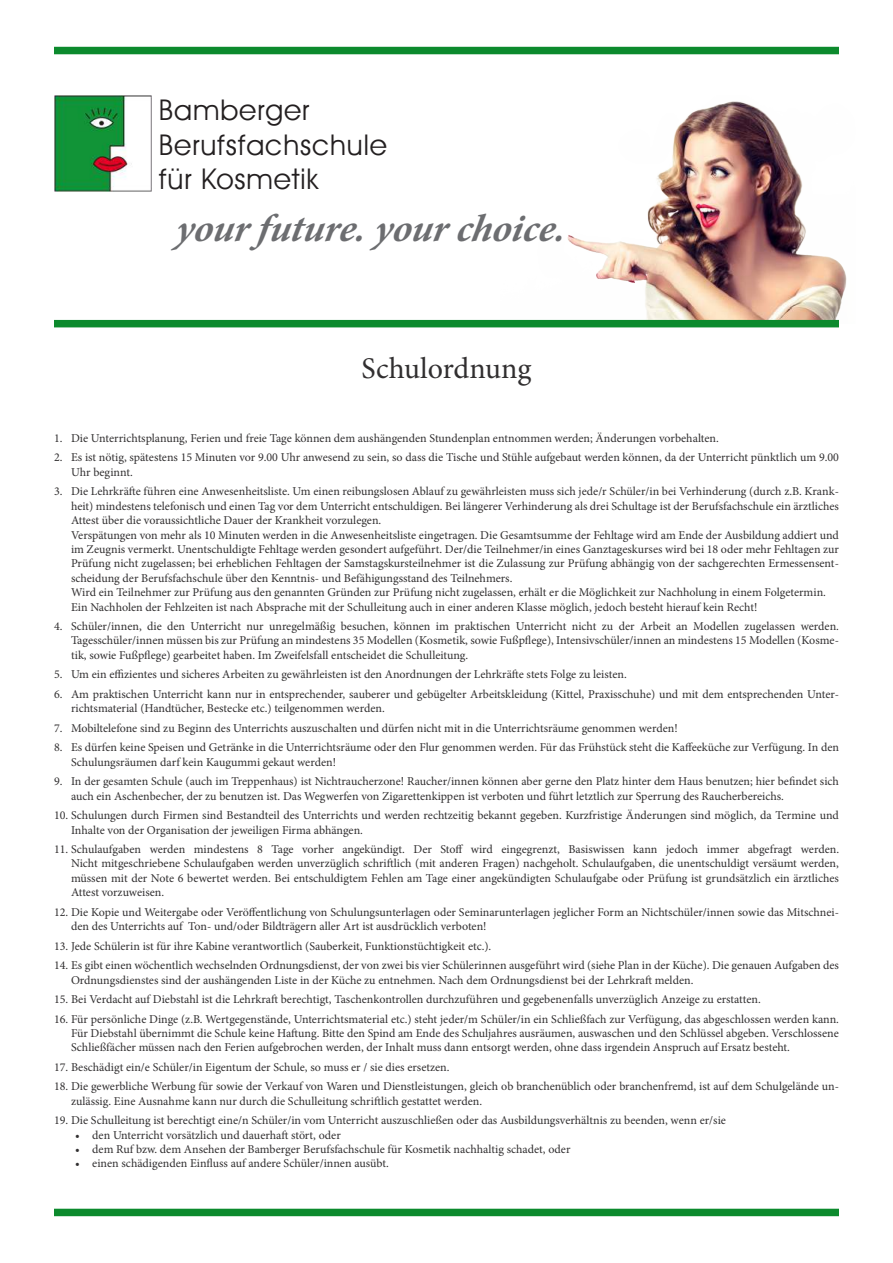
<style>
.page{position:relative;width:893px;height:1263px;background:#fff}
.page>*{position:absolute;margin:0;border:0;box-sizing:border-box;transform-origin:0 0}
.t1{font:italic 700 39px "Minion Pro";color:#6c6d70}
.t2{font:30px "Minion Pro";letter-spacing:-.005em;color:#312f30}
.t3{font:28.5px/34.2px "Avant Garde Bk BT Book";letter-spacing:.03em;color:#231f20}
.t4{font:12px/14.4px "Minion Pro";color:#312f30}
</style>
<div class="page">
<div style="left:54px;top:47px;width:785px;height:7px;background:#0c8a2d"></div>
<img style="left:54px;top:95px;width:97px;height:96px">
<img style="left:500px;top:101px;width:347px;height:219px">
<div style="left:54px;top:320px;width:785px;height:7px;background:#0c8a2d"></div>
<div style="left:54px;top:1209px;width:785px;height:7px;background:#0c8a2d"></div>
<h3 class="t3" style="left:159px;top:93px;width:230px">Bamberger<br>Berufsfachschule für Kosmetik</h3>
<h1 class="t1" style="left:174px;top:201px;width:401px">yourfuture.yourchoice.</h1>
<h2 class="t2" style="left:362px;top:348px;width:171px">Schulordnung</h2>
<p class="t4" style="left:54px;top:431px;width:666px">1. Die Unterrichtsplanung, Ferien und freie Tage können dem aushängenden Stundenplan entnommen werden; Änderungen vorbehalten.</p>
<p class="t4" style="left:71px;top:450px;width:769px;text-indent:-17px">2. Es ist nötig, spätestens 15 Minuten vor 9.00 Uhr anwesend zu sein, so dass die Tische und Stühle aufgebaut werden können, da der Unterricht pünktlich um 9.00<br>Uhr beginnt.</p>
<p class="t4" style="left:71px;top:484px;width:769px;text-indent:-17px">3. Die Lehrkräfte führen eine Anwesenheitsliste. Um einen reibungslosen Ablauf zu gewährleisten muss sich jede/r Schüler/in bei Verhinderung (durch z.B. Krank&shy;heit) mindestens telefonisch und einen Tag vor dem Unterricht entschuldigen. Bei längerer Verhinderung als drei Schultage ist der Berufsfachschule ein ärztliches Attest über die voraussichtliche Dauer der Krankheit vorzulegen.<br>Verspätungen von mehr als 10 Minuten werden in die Anwesenheitsliste eingetragen. Die Gesamtsumme der Fehltage wird am Ende der Ausbildung addiert und im Zeugnis vermerkt. Unentschuldigte Fehltage werden gesondert aufgeführt. Der/die Teilnehmer/in eines Ganztageskurses wird bei 18 oder mehr Fehltagen zur Prüfung nicht zugelassen; bei erheblichen Fehltagen der Samstagskursteilnehmer ist die Zulassung zur Prüfung abhängig von der sachgerechten Ermessensent&shy;scheidung der Berufsfachschule über den Kenntnis- und Befähigungsstand des Teilnehmers.<br>Wird ein Teilnehmer zur Prüfung aus den genannten Gründen zur Prüfung nicht zugelassen, erhält er die Möglichkeit zur Nachholung in einem Folgetermin.<br>Ein Nachholen der Fehlzeiten ist nach Absprache mit der Schulleitung auch in einer anderen Klasse möglich, jedoch besteht hierauf kein Recht!</p>
<p class="t4" style="left:71px;top:619px;width:769px;text-align:justify;text-indent:-17px">4. Schüler/innen, die den Unterricht nur unregelmäßig besuchen, können im praktischen Unterricht nicht zu der Arbeit an Modellen zugelassen werden.<br>Tagesschüler/innen müssen bis zur Prüfung an mindestens 35 Modellen (Kosmetik, sowie Fußpflege), Intensivschüler/innen an mindestens 15 Modellen (Kosme&shy;tik, sowie Fußpflege) gearbeitet haben. Im Zweifelsfall entscheidet die Schulleitung.</p>
<p class="t4" style="left:54px;top:667px;width:574px">5. Um ein effizientes und sicheres Arbeiten zu gewährleisten ist den Anordnungen der Lehrkräfte stets Folge zu leisten.</p>
<p class="t4" style="left:71px;top:687px;width:769px;text-indent:-17px">6. Am praktischen Unterricht kann nur in entsprechender, sauberer und gebügelter Arbeitskleidung (Kittel, Praxisschuhe) und mit dem entsprechenden Unter&shy;richtsmaterial (Handtücher, Bestecke etc.) teilgenommen werden.</p>
<p class="t4" style="left:54px;top:721px;width:625px">7. Mobiltelefone sind zu Beginn des Unterrichts auszuschalten und dürfen nicht mit in die Unterrichtsräume genommen werden!</p>
<p class="t4" style="left:71px;top:740px;width:769px;text-indent:-17px">8. Es dürfen keine Speisen und Getränke in die Unterrichtsräume oder den Flur genommen werden. Für das Frühstück steht die Kaffeeküche zur Verfügung. In den<br>Schulungsräumen darf kein Kaugummi gekaut werden!</p>
<p class="t4" style="left:71px;top:774px;width:769px;text-indent:-17px">9. In der gesamten Schule (auch im Treppenhaus) ist Nichtraucherzone! Raucher/innen können aber gerne den Platz hinter dem Haus benutzen; hier befindet sich auch ein Aschenbecher, der zu benutzen ist. Das Wegwerfen von Zigarettenkippen ist verboten und führt letztlich zur Sperrung des Raucherbereichs.</p>
<p class="t4" style="left:71px;top:808px;width:769px;text-indent:-17px">10. Schulungen durch Firmen sind Bestandteil des Unterrichts und werden rechtzeitig bekannt gegeben. Kurzfristige Änderungen sind möglich, da Termine und<br>Inhalte von der Organisation der jeweiligen Firma abhängen.</p>
<p class="t4" style="left:71px;top:842px;width:769px;text-align:justify;text-indent:-17px">11. Schulaufgaben werden mindestens 8 Tage vorher angekündigt. Der Stoff wird eingegrenzt, Basiswissen kann jedoch immer abgefragt werden.<br>Nicht mitgeschriebene Schulaufgaben werden unverzüglich schriftlich (mit anderen Fragen) nachgeholt. Schulaufgaben, die unentschuldigt versäumt werden, müssen mit der Note 6 bewertet werden. Bei entschuldigtem Fehlen am Tage einer angekündigten Schulaufgabe oder Prüfung ist grundsätzlich ein ärztliches Attest vorzuweisen.</p>
<p class="t4" style="left:71px;top:905px;width:769px;text-indent:-17px">12. Die Kopie und Weitergabe oder Veröffentlichung von Schulungsunterlagen oder Seminarunterlagen jeglicher Form an Nichtschüler/innen sowie das Mitschnei&shy;den des Unterrichts auf Ton- und/oder Bildträgern aller Art ist ausdrücklich verboten!</p>
<p class="t4" style="left:54px;top:939px;width:439px">13. Jede Schülerin ist für ihre Kabine verantwortlich (Sauberkeit, Funktionstüchtigkeit etc.).</p>
<p class="t4" style="left:71px;top:958px;width:769px;text-indent:-17px">14. Es gibt einen wöchentlich wechselnden Ordnungsdienst, der von zwei bis vier Schülerinnen ausgeführt wird (siehe Plan in der Küche). Die genauen Aufgaben des<br>Ordnungsdienstes sind der aushängenden Liste in der Küche zu entnehmen. Nach dem Ordnungsdienst bei der Lehrkraft melden.</p>
<p class="t4" style="left:54px;top:992px;width:708px">15. Bei Verdacht auf Diebstahl ist die Lehrkraft berechtigt, Taschenkontrollen durchzuführen und gegebenenfalls unverzüglich Anzeige zu erstatten.</p>
<p class="t4" style="left:71px;top:1011px;width:769px;text-align:justify;text-indent:-17px">16. Für persönliche Dinge (z.B. Wertgegenstände, Unterrichtsmaterial etc.) steht jeder/m Schüler/in ein Schließfach zur Verfügung, das abgeschlossen werden kann.<br>Für Diebstahl übernimmt die Schule keine Haftung. Bitte den Spind am Ende des Schuljahres ausräumen, auswaschen und den Schlüssel abgeben. Verschlossene Schließfächer müssen nach den Ferien aufgebrochen werden, der Inhalt muss dann entsorgt werden, ohne dass irgendein Anspruch auf Ersatz besteht.</p>
<p class="t4" style="left:54px;top:1060px;width:397px">17. Beschädigt ein/e Schüler/in Eigentum der Schule, so muss er / sie dies ersetzen.</p>
<p class="t4" style="left:71px;top:1079px;width:769px;text-indent:-17px">18. Die gewerbliche Werbung für sowie der Verkauf von Waren und Dienstleistungen, gleich ob branchenüblich oder branchenfremd, ist auf dem Schulgelände un&shy;zulässig. Eine Ausnahme kann nur durch die Schulleitung schriftlich gestattet werden.</p>
<p class="t4" style="left:54px;top:1113px;width:673px">19. Die Schulleitung ist berechtigt eine/n Schüler/in vom Unterricht auszuschließen oder das Ausbildungsverhältnis zu beenden, wenn er/sie</p>
<p class="t4" style="left:75px;top:1128px;width:267px">• den Unterricht vorsätzlich und dauerhaft stört, oder</p>
<p class="t4" style="left:75px;top:1142px;width:497px">• dem Ruf bzw. dem Ansehen der Bamberger Berufsfachschule für Kosmetik nachhaltig schadet, oder</p>
<p class="t4" style="left:75px;top:1156px;width:315px">• einen schädigenden Einfluss auf andere Schüler/innen ausübt.</p>
</div>
